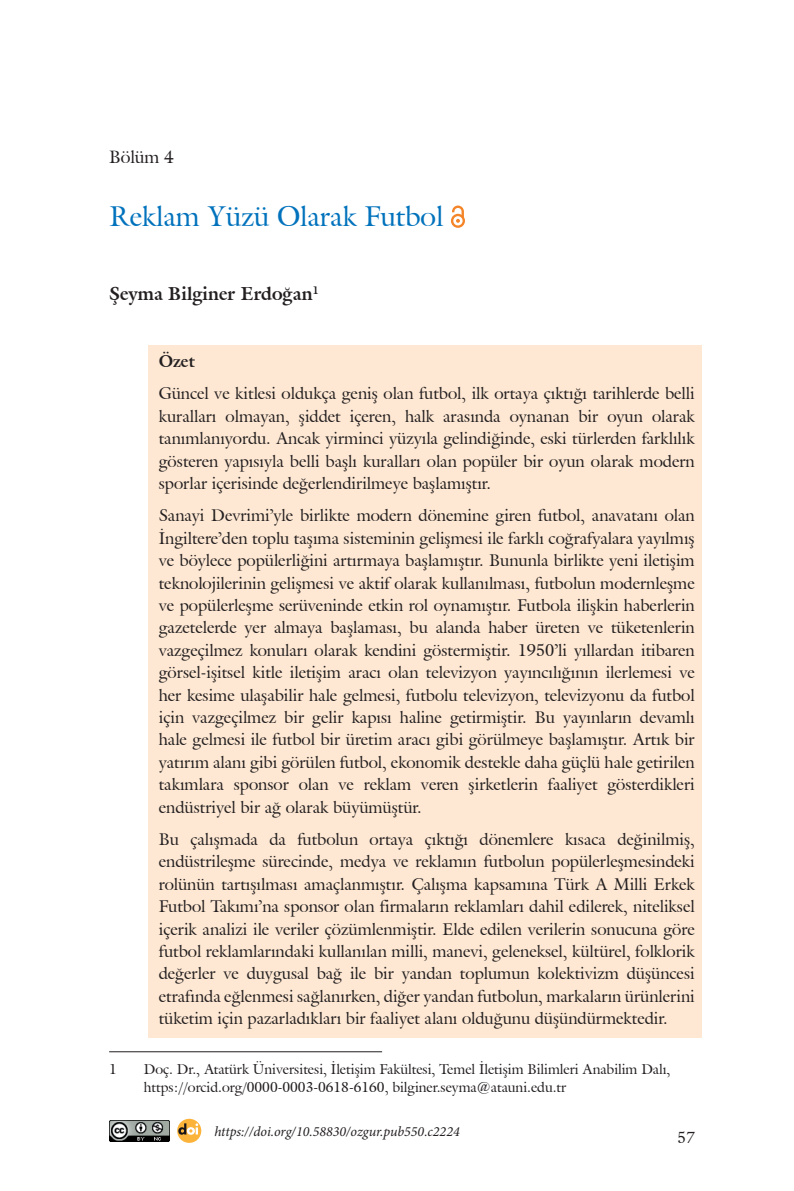
<style>
.page{position:relative;width:794px;height:1191px;background:#fff}
.page>*{position:absolute;margin:0;border:0;box-sizing:border-box;transform-origin:0 0}
.t1{font:28px "Galliard IT Cby BT";color:#0072bc}
.t2{font:700 18.38px "Galliard IT Cby BT";color:#231f20}
.t3{font:17.5px "Galliard IT Cby BT";color:#231f20}
.t4{font:16.62px/22.4px "Galliard IT Cby BT";color:#231f20;text-align:justify}
.t5{font:700 16.62px "Galliard IT Cby BT";color:#231f20}
.t6{font:15.75px "Galliard IT Cby BT";color:#231f20}
.t7{font:14px/17.5px "Galliard IT Cby BT";color:#231f20}
.t8{font:italic 14px "Minion Pro";color:#231f20}
</style>
<div class="page">
<div style="left:148px;top:345px;width:554px;height:692px;background:#fee8d3"></div>
<svg style="left:451px;top:205px;width:14px;height:23px"></svg>
<hr style="left:109px;top:1051px;width:273px;height:1px;background:#231f20">
<img style="left:109px;top:1120px;width:60px;height:21px">
<svg style="left:177px;top:1118px;width:24px;height:24px"></svg>
<svg style="left:178px;top:1123px;width:20px;height:11px"></svg>
<p class="t3" style="left:109px;top:145px;width:66px">Bölüm 4</p>
<h1 class="t1" style="left:109px;top:198px;width:335px">Reklam Yüzü Olarak Futbol</h1>
<p class="t2" style="left:109px;top:282px;width:211px">Şeyma Bilginer Erdoğan<sup>1</sup></p>
<p class="t5" style="left:159px;top:350px;width:38px">Özet</p>
<p class="t4" style="left:159px;top:382px;width:537px">Güncel ve kitlesi oldukça geniş olan futbol, ilk ortaya çıktığı tarihlerde belli kuralları olmayan, şiddet içeren, halk arasında oynanan bir oyun olarak tanımlanıyordu. Ancak yirminci yüzyıla gelindiğinde, eski türlerden farklılık gösteren yapısıyla belli başlı kuralları olan popüler bir oyun olarak modern sporlar içerisinde değerlendirilmeye başlamıştır.</p>
<p class="t4" style="left:159px;top:504px;width:537px">Sanayi Devrimi’yle birlikte modern dönemine giren futbol, anavatanı olan İngiltere’den toplu taşıma sisteminin gelişmesi ile farklı coğrafyalara yayılmış ve böylece popülerliğini artırmaya başlamıştır. Bununla birlikte yeni iletişim teknolojilerinin gelişmesi ve aktif olarak kullanılması, futbolun modernleşme ve popülerleşme serüveninde etkin rol oynamıştır. Futbola ilişkin haberlerin gazetelerde yer almaya başlaması, bu alanda haber üreten ve tüketenlerin vazgeçilmez konuları olarak kendini göstermiştir. 1950’li yıllardan itibaren görsel-işitsel kitle iletişim aracı olan televizyon yayıncılığının ilerlemesi ve her kesime ulaşabilir hale gelmesi, futbolu televizyon, televizyonu da futbol için vazgeçilmez bir gelir kapısı haline getirmiştir. Bu yayınların devamlı hale gelmesi ile futbol bir üretim aracı gibi görülmeye başlamıştır. Artık bir yatırım alanı gibi görülen futbol, ekonomik destekle daha güçlü hale getirilen takımlara sponsor olan ve reklam veren şirketlerin faaliyet gösterdikleri endüstriyel bir ağ olarak büyümüştür.</p>
<p class="t4" style="left:159px;top:827px;width:537px">Bu çalışmada da futbolun ortaya çıktığı dönemlere kısaca değinilmiş, endüstrileşme sürecinde, medya ve reklamın futbolun popülerleşmesindeki rolünün tartışılması amaçlanmıştır. Çalışma kapsamına Türk A Milli Erkek Futbol Takımı’na sponsor olan firmaların reklamları dahil edilerek, niteliksel içerik analizi ile veriler çözümlenmiştir. Elde edilen verilerin sonucuna göre futbol reklamlarındaki kullanılan milli, manevi, geleneksel, kültürel, folklorik değerler ve duygusal bağ ile bir yandan toplumun kolektivizm düşüncesi etrafında eğlenmesi sağlanırken, diğer yandan futbolun, markaların ürünlerini tüketim için pazarladıkları bir faaliyet alanı olduğunu düşündürmektedir.</p>
<p class="t7" style="left:109px;top:1060px;width:9px">1</p>
<p class="t7" style="left:144px;top:1060px;width:528px">Doç. Dr., Atatürk Üniversitesi, İletişim Fakültesi, Temel İletişim Bilimleri Anabilim Dalı, https://orcid.org/0000-0003-0618-6160, bilginer.seyma@atauni.edu.tr</p>
<p class="t8" style="left:214px;top:1121px;width:247px">https://doi.org/10.58830/ozgur.pub550.c2224</p>
<p class="t6" style="left:677px;top:1127px;width:19px">57</p>
</div>
